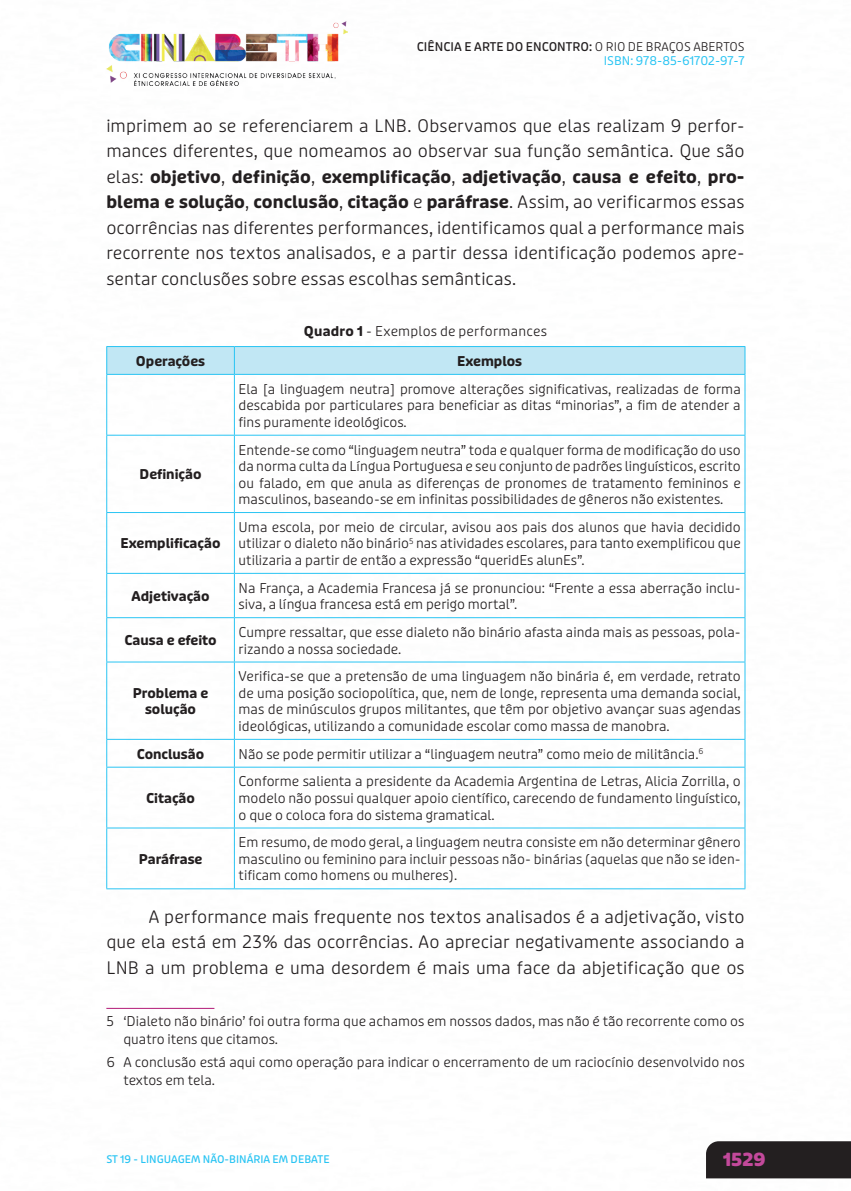
<style>
.page{position:relative;width:851px;height:1191px;background:#fff}
.page>*{position:absolute;margin:0;border:0;box-sizing:border-box;transform-origin:0 0}
.t1{font:700 expanded 18px "Puffin Display Soft";color:#c3499b}
._8_CORPO{font:300 17.25px/25.5px "Puffin Display Soft";letter-spacing:.005em;color:#231f20;text-align:justify}
._14_TABELA{font:300 13.5px/16.5px "Puffin Display Soft";color:#231f20;text-align:justify}
._5_RODAPE{font:300 13.5px/18px "Puffin Display Soft";color:#231f20}
._14_TABELA-2{font:700 13.5px/16.5px "Puffin Display Soft";color:#231f20;text-align:center}
._12_LEGENDAS{font:300 13.5px "Puffin Display Soft";letter-spacing:.015em;color:#231f20}
.t2{font:12px "Puffin Display Soft Medm";color:#231f20}
.t3{font:12px "Puffin Display Soft";letter-spacing:-.005em;color:#29c4f3}
.t4{font:10.5px "Puffin Display Soft Medm";color:#29c4f3}
.s1{font-family:"Puffin Display Soft";font-weight:300}
.s2{font-weight:700}
</style>
<div class="page">
<img style="left:106px;top:21px;width:242px;height:64px">
<div style="left:706px;top:1141px;width:144px;height:37px;background:#231f20"></div>
<svg style="left:106px;top:346px;width:639px;height:28px;background:#bae5f3"></svg>
<hr style="left:106px;top:374px;width:128px;height:1px;background:#29c4f3">
<hr style="left:106px;top:375px;width:1px;height:60px;background:#29c4f3">
<hr style="left:234px;top:374px;width:511px;height:1px;background:#29c4f3">
<hr style="left:234px;top:375px;width:1px;height:60px;background:#29c4f3">
<hr style="left:744px;top:375px;width:1px;height:60px;background:#29c4f3">
<hr style="left:106px;top:435px;width:128px;height:1px;background:#29c4f3">
<hr style="left:106px;top:435px;width:1px;height:77px;background:#29c4f3">
<hr style="left:234px;top:435px;width:511px;height:1px;background:#29c4f3">
<hr style="left:234px;top:435px;width:1px;height:77px;background:#29c4f3">
<hr style="left:744px;top:435px;width:1px;height:77px;background:#29c4f3">
<hr style="left:106px;top:512px;width:128px;height:1px;background:#29c4f3">
<hr style="left:106px;top:513px;width:1px;height:60px;background:#29c4f3">
<hr style="left:234px;top:512px;width:511px;height:1px;background:#29c4f3">
<hr style="left:234px;top:513px;width:1px;height:60px;background:#29c4f3">
<hr style="left:744px;top:513px;width:1px;height:60px;background:#29c4f3">
<hr style="left:106px;top:573px;width:128px;height:1px;background:#29c4f3">
<hr style="left:106px;top:574px;width:1px;height:43px;background:#29c4f3">
<hr style="left:234px;top:573px;width:511px;height:1px;background:#29c4f3">
<hr style="left:234px;top:574px;width:1px;height:43px;background:#29c4f3">
<hr style="left:744px;top:574px;width:1px;height:43px;background:#29c4f3">
<hr style="left:106px;top:617px;width:128px;height:1px;background:#29c4f3">
<hr style="left:106px;top:618px;width:1px;height:43px;background:#29c4f3">
<hr style="left:234px;top:617px;width:511px;height:1px;background:#29c4f3">
<hr style="left:234px;top:618px;width:1px;height:43px;background:#29c4f3">
<hr style="left:744px;top:618px;width:1px;height:43px;background:#29c4f3">
<hr style="left:106px;top:661px;width:128px;height:1px;background:#29c4f3">
<hr style="left:106px;top:662px;width:1px;height:77px;background:#29c4f3">
<hr style="left:234px;top:661px;width:511px;height:1px;background:#29c4f3">
<hr style="left:234px;top:662px;width:1px;height:77px;background:#29c4f3">
<hr style="left:744px;top:662px;width:1px;height:77px;background:#29c4f3">
<hr style="left:106px;top:739px;width:128px;height:1px;background:#29c4f3">
<svg style="left:106px;top:739px;width:1px;height:28px"></svg>
<hr style="left:234px;top:739px;width:511px;height:1px;background:#29c4f3">
<svg style="left:234px;top:739px;width:1px;height:28px"></svg>
<svg style="left:744px;top:739px;width:1px;height:28px"></svg>
<hr style="left:106px;top:767px;width:128px;height:1px;background:#29c4f3">
<hr style="left:106px;top:767px;width:1px;height:60px;background:#29c4f3">
<hr style="left:234px;top:767px;width:511px;height:1px;background:#29c4f3">
<hr style="left:234px;top:767px;width:1px;height:60px;background:#29c4f3">
<hr style="left:744px;top:767px;width:1px;height:60px;background:#29c4f3">
<hr style="left:106px;top:827px;width:128px;height:1px;background:#29c4f3">
<hr style="left:106px;top:828px;width:1px;height:60px;background:#29c4f3">
<hr style="left:234px;top:827px;width:511px;height:1px;background:#29c4f3">
<hr style="left:234px;top:828px;width:1px;height:60px;background:#29c4f3">
<hr style="left:744px;top:828px;width:1px;height:60px;background:#29c4f3">
<hr style="left:106px;top:888px;width:128px;height:1px;background:#29c4f3">
<hr style="left:234px;top:888px;width:511px;height:1px;background:#29c4f3">
<hr style="left:106px;top:1008px;width:108px;height:1px;background:#b21976">
<p class="t2" style="left:416px;top:39px;width:329px">CIÊNCIA E ARTE DO ENCONTRO: <span class="s1">O RIO DE BRAÇOS ABERTOS</span></p>
<p class="t3" style="left:603px;top:54px;width:142px">ISBN: 978-85-61702-97-7</p>
<p class="_8_CORPO" style="left:106px;top:113px;width:639px">imprimem ao se referenciarem a LNB. Observamos que elas realizam 9 perfor&shy;mances diferentes, que nomeamos ao observar sua função semântica. Que são elas: <span class="s2">objetivo</span>, <span class="s2">definição</span>, <span class="s2">exemplificação</span>, <span class="s2">adjetivação</span>, <span class="s2">causa e efeito</span>, <span class="s2">pro&shy;blema e solução</span>, <span class="s2">conclusão</span>, <span class="s2">citação</span> e <span class="s2">paráfrase</span>. Assim, ao verificarmos essas ocorrências nas diferentes performances, identificamos qual a performance mais recorrente nos textos analisados, e a partir dessa identificação podemos apre&shy;sentar conclusões sobre essas escolhas semânticas.</p>
<p class="_12_LEGENDAS" style="left:304px;top:323px;width:244px"><span class="s2">Quadro 1</span> - Exemplos de performances</p>
<p class="_14_TABELA-2" style="left:136px;top:353px;width:71px">Operações</p>
<p class="_14_TABELA-2" style="left:457px;top:353px;width:66px">Exemplos</p>
<p class="_14_TABELA" style="left:238px;top:381px;width:503px">Ela [a linguagem neutra] promove alterações significativas, realizadas de forma descabida por particulares para beneficiar as ditas “minorias”, a fim de atender a fins puramente ideológicos.</p>
<p class="_14_TABELA-2" style="left:139px;top:466px;width:63px">Definição</p>
<p class="_14_TABELA" style="left:238px;top:442px;width:503px">Entende-se como “linguagem neutra” toda e qualquer forma de modificação do uso da norma culta da Língua Portuguesa e seu conjunto de padrões linguísticos, escrito ou falado, em que anula as diferenças de pronomes de tratamento femininos e masculinos, baseando-se em infinitas possibilidades de gêneros não existentes.</p>
<p class="_14_TABELA-2" style="left:121px;top:535px;width:101px">Exemplificação</p>
<p class="_14_TABELA" style="left:238px;top:519px;width:503px">Uma escola, por meio de circular, avisou aos pais dos alunos que havia decidido utilizar o dialeto não binário<sup>5</sup> nas atividades escolares, para tanto exemplificou que utilizaria a partir de então a expressão “queridEs alunEs”.</p>
<p class="_14_TABELA-2" style="left:131px;top:588px;width:80px">Adjetivação</p>
<p class="_14_TABELA" style="left:238px;top:580px;width:503px">Na França, a Academia Francesa já se pronunciou: “Frente a essa aberração inclu&shy;siva, a língua francesa está em perigo mortal”.</p>
<p class="_14_TABELA-2" style="left:124px;top:632px;width:94px">Causa e efeito</p>
<p class="_14_TABELA" style="left:238px;top:624px;width:503px">Cumpre ressaltar, que esse dialeto não binário afasta ainda mais as pessoas, pola&shy;rizando a nossa sociedade.</p>
<p class="_14_TABELA-2" style="left:133px;top:685px;width:77px">Problema e solução</p>
<p class="_14_TABELA" style="left:238px;top:668px;width:503px">Verifica-se que a pretensão de uma linguagem não binária é, em verdade, retrato de uma posição sociopolítica, que, nem de longe, representa uma demanda social, mas de minúsculos grupos militantes, que têm por objetivo avançar suas agendas ideológicas, utilizando a comunidade escolar como massa de manobra.</p>
<p class="_14_TABELA-2" style="left:137px;top:746px;width:69px">Conclusão</p>
<p class="_14_TABELA" style="left:238px;top:746px;width:466px">Não se pode permitir utilizar a “linguagem neutra” como meio de militância.<sup>6</sup></p>
<p class="_14_TABELA-2" style="left:146px;top:790px;width:50px">Citação</p>
<p class="_14_TABELA" style="left:238px;top:773px;width:503px">Conforme salienta a presidente da Academia Argentina de Letras, Alicia Zorrilla, o modelo não possui qualquer apoio científico, carecendo de fundamento linguístico, o que o coloca fora do sistema gramatical.</p>
<p class="_14_TABELA" style="left:238px;top:834px;width:503px">Em resumo, de modo geral, a linguagem neutra consiste em não determinar gênero masculino ou feminino para incluir pessoas não- binárias (aquelas que não se iden&shy;tificam como homens ou mulheres).</p>
<p class="_8_CORPO" style="left:106px;top:904px;width:639px;text-indent:43px">A performance mais frequente nos textos analisados é a adjetivação, visto que ela está em 23% das ocorrências. Ao apreciar negativamente associando a LNB a um problema e uma desordem é mais uma face da abjetificação que os</p>
<p class="_5_RODAPE" style="left:123px;top:1013px;width:622px;text-indent:-17px">5 ‘Dialeto não binário’ foi outra forma que achamos em nossos dados, mas não é tão recorrente como os quatro itens que citamos.</p>
<p class="_5_RODAPE" style="left:123px;top:1053px;width:622px;text-indent:-17px">6 A conclusão está aqui como operação para indicar o encerramento de um raciocínio desenvolvido nos textos em tela.</p>
<p class="_14_TABELA-2" style="left:139px;top:851px;width:65px">Paráfrase</p>
<p class="t4" style="left:106px;top:1153px;width:225px">ST 19 - LINGUAGEM NÃO-BINÁRIA EM DEBATE</p>
<h1 class="t1" style="left:723px;top:1148px;width:44px">1529</h1>
</div>
